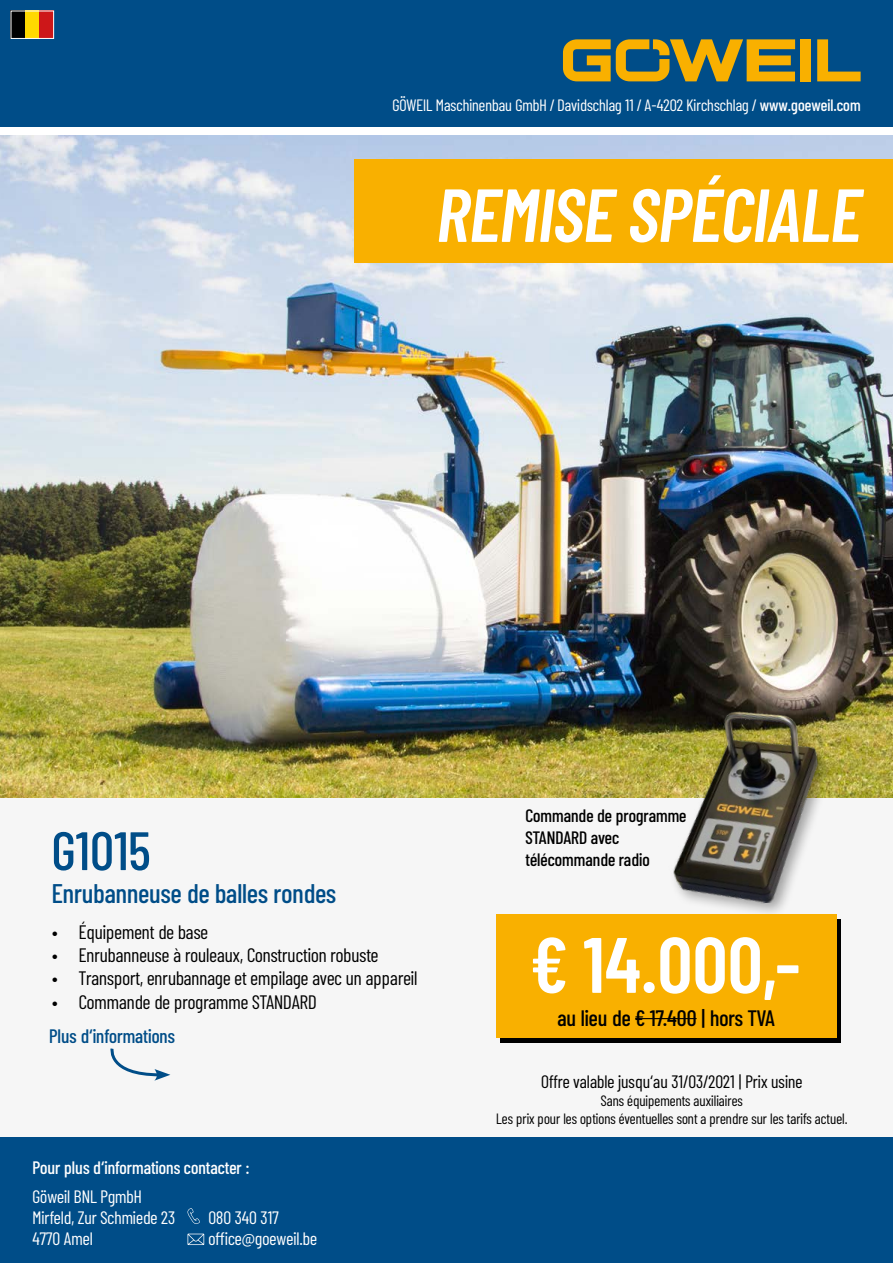
<style>
.page{position:relative;width:893px;height:1263px;background:#fff}
.page>*{position:absolute;margin:0;border:0;box-sizing:border-box;transform-origin:0 0}
.t1{font:600 78.45px "Barlow Condensed";color:#fff}
.t2{font:italic 600 75px "Barlow Condensed";color:#fff}
.t3{font:500 54px "Barlow Condensed";color:#004d88}
.t4{font:500 27px "Barlow Condensed";color:#004d88}
.t5{font:500 22.35px "Barlow Condensed";color:#000}
.t6{font:19.5px "Barlow Condensed";color:#000}
.t7{font:500 19.5px "Barlow Condensed";color:#004d88}
.t8{font:18px/21px "Barlow Condensed";color:#fff}
.t9{font:500 18px/21.6px "Barlow Condensed";color:#000}
.t10{font:18px "Barlow Condensed";color:#000}
.t11{font:500 18px "Barlow Condensed";color:#fff}
.t12{font:16.5px "Barlow Condensed";color:#fff}
.t13{font:15px/18px "Barlow Condensed";color:#000;text-align:center}
.s1{font-weight:500}
</style>
<div class="page">
<div style="left:0;top:797px;width:893px;height:340px;background:#f6f6f6"></div>
<img style="left:0;top:135px;width:893px;height:662px">
<div style="left:0;top:0;width:893px;height:127px;background:#004d88"></div>
<div style="left:0;top:1137px;width:893px;height:126px;background:#004d88"></div>
<div style="left:800px;top:39px;width:11px;height:42px;background:#f9b000"></div>
<svg style="left:817px;top:39px;width:44px;height:42px"></svg>
<svg style="left:563px;top:39px;width:232px;height:42px"></svg>
<div style="left:669px;top:706px;width:165px;height:213px;background:#000;opacity:.35"></div>
<img style="left:659px;top:702px;width:169px;height:210px">
<div style="left:354px;top:159px;width:539px;height:104px;background:#f9b000"></div>
<div style="left:501px;top:919px;width:340px;height:124px;background:#000"></div>
<div style="left:496px;top:914px;width:340px;height:124px;background:#f9b000"></div>
<hr style="left:635px;top:1018px;width:62px;height:1px;background:#000">
<svg style="left:110px;top:1048px;width:60px;height:33px"></svg>
<svg style="left:10px;top:10px;width:44px;height:29px"></svg>
<svg style="left:188px;top:1208px;width:12px;height:16px"></svg>
<svg style="left:188px;top:1233px;width:16px;height:12px"></svg>
<p class="t12" style="left:392px;top:93px;width:470px">GÖWEIL Maschinenbau GmbH / Davidschlag 11 / A-4202 Kirchschlag / <span class="s1">www.goeweil.com</span></p>
<h2 class="t2" style="left:437px;top:161px;width:425px">REMISE SPÉCIALE</h2>
<h3 class="t3" style="left:52px;top:812px;width:100px">G1015</h3>
<h3 class="t4" style="left:52px;top:873px;width:286px">Enrubanneuse de balles rondes</h3>
<p class="t6" style="left:52px;top:918px;width:158px">• Équipement de base</p>
<p class="t6" style="left:52px;top:941px;width:328px">• Enrubanneuse à rouleaux, Construction robuste</p>
<p class="t6" style="left:52px;top:964px;width:367px">• Transport, enrubannage et empilage avec un appareil</p>
<p class="t6" style="left:52px;top:988px;width:267px">• Commande de programme STANDARD</p>
<p class="t7" style="left:49px;top:1022px;width:127px">Plus d‘informations</p>
<p class="t11" style="left:33px;top:1154px;width:219px">Pour plus d‘informations contacter :</p>
<p class="t8" style="left:33px;top:1185px;width:144px">Göweil BNL PgmbH<br>Mirfeld, Zur Schmiede 23<br>4770 Amel</p>
<p class="t8" style="left:209px;top:1206px;width:110px">080 340 317 office@goeweil.be</p>
<p class="t9" style="left:526px;top:804px;width:162px">Commande de programme<br>STANDARD avec télécommande radio</p>
<h1 class="t1" style="left:531px;top:909px;width:271px">€ 14.000,-</h1>
<p class="t5" style="left:557px;top:1002px;width:219px">au lieu de € 17.400 | hors TVA</p>
<p class="t10" style="left:541px;top:1069px;width:263px">Offre valable jusqu‘au 31/03/2021 | Prix usine</p>
<p class="t13" style="left:496px;top:1091px;width:353px">Sans équipements auxiliaires<br>Les prix pour les options éventuelles sont a prendre sur les tarifs actuel.</p>
</div>
